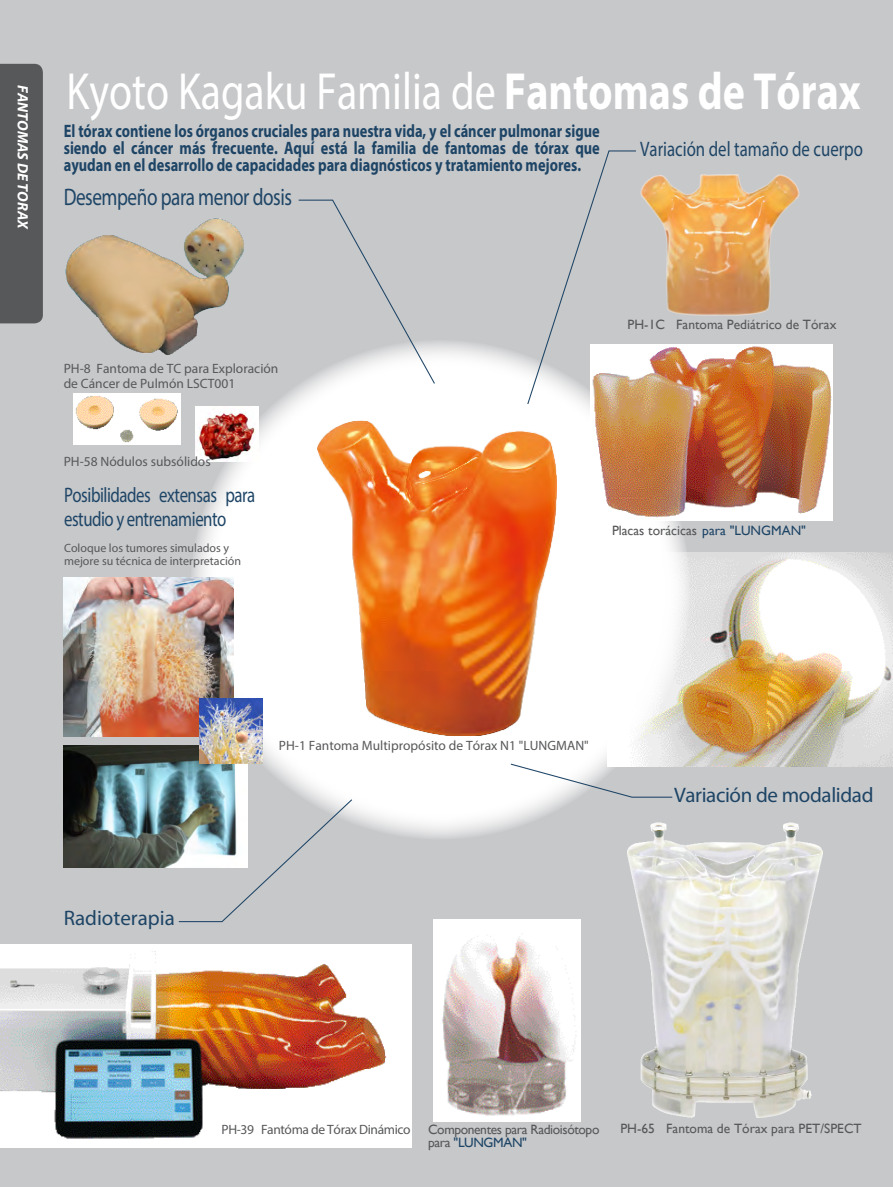
<style>
.page{position:relative;width:893px;height:1187px;background:#fff}
.page>*{position:absolute;margin:0;border:0;box-sizing:border-box;transform-origin:0 0}
.t1{font:52.5px "Myriad Pro";color:#fff;scale:.8 1}
.t2{font:24px "Myriad Pro";letter-spacing:-.025em;color:#1e4566;scale:.8 1}
.t3{font:21px/23.2px "Myriad Pro";letter-spacing:-.02em;color:#1e4566;scale:.8 1}
.t4{font:21px "Myriad Pro";color:#1e4566;scale:.8 1}
.t5{font:21px "Myriad Pro";letter-spacing:-.02em;color:#1e4566}
.t6{font:21px "Myriad Pro";color:#1e4566}
.t7{font:700 18px/17px "Myriad Pro";color:#1e4566;text-align:justify;scale:.8 1}
.t8{font:italic 700 15px "Myriad Pro";color:#fff}
.t9{font:13.5px/15.6px "Myriad Pro";color:#57585a}
.t10{font:13.5px "Gill Sans";color:#57585a}
.t11{font:13.5px/13.5px "Gill Sans";letter-spacing:-.03em;color:#57585a}
.t12{font:13.5px "Myriad Pro";letter-spacing:-.03em;color:#57585a}
.t13{font:12px/12.9px "Myriad Pro";color:#57585a}
.s1{font-weight:700}
.s2{color:#1e4566}
</style>
<div class="page">
<div style="left:0;top:0;width:893px;height:1186px;background:#c7c8ca"></div>
<img style="left:621px;top:552px;width:272px;height:214px">
<div style="left:190px;top:339px;width:500px;height:500px;background:#fff;border-radius:50%"></div>
<div style="left:0;top:64px;width:43px;height:259px;background:#57585a"></div>
<img style="left:317px;top:420px;width:240px;height:315px">
<img style="left:627px;top:822px;width:195px;height:295px">
<img style="left:640px;top:174px;width:159px;height:141px">
<img style="left:594px;top:345px;width:239px;height:175px">
<svg style="left:526px;top:150px;width:111px;height:255px"></svg>
<svg style="left:510px;top:762px;width:163px;height:36px"></svg>
<svg style="left:298px;top:199px;width:138px;height:186px"></svg>
<svg style="left:178px;top:798px;width:175px;height:124px"></svg>
<img style="left:65px;top:218px;width:179px;height:137px">
<img style="left:74px;top:393px;width:107px;height:51px">
<img style="left:196px;top:406px;width:62px;height:56px">
<img style="left:64px;top:578px;width:169px;height:158px">
<img style="left:0;top:944px;width:411px;height:203px">
<img style="left:433px;top:919px;width:148px;height:202px">
<img style="left:64px;top:745px;width:184px;height:122px">
<img style="left:200px;top:698px;width:62px;height:65px">
<p class="t8" style="left:33px;top:85px;width:146px;rotate:90deg">FANTOMAS DE TORAX</p>
<p class="t1" style="left:67px;top:59px;width:994px">Kyoto Kagaku Familia de <span class="s1">Fantomas de Tórax</span></p>
<p class="t7" style="left:64px;top:122px;width:672px">El tórax contiene los órganos cruciales para nuestra vida, y el cáncer pulmonar sigue siendo el cáncer más frecuente. Aquí está la familia de fantomas de tórax que ayudan en el desarrollo de capacidades para diagnósticos y tratamiento mejores.</p>
<p class="t2" style="left:64px;top:182px;width:287px">Desempeño para menor dosis</p>
<p class="t4" style="left:640px;top:136px;width:280px">Variación del tamaño de cuerpo</p>
<p class="t9" style="left:64px;top:360px;width:216px">PH-8 Fantoma de TC para Exploración de Cáncer de Pulmón LSCT001</p>
<p class="t9" style="left:64px;top:454px;width:148px">PH-58 Nódulos subsólidos</p>
<p class="t3" style="left:64px;top:483px;width:241px">Posibilidades extensas para estudio y entrenamiento</p>
<p class="t13" style="left:64px;top:541px;width:179px">Coloque los tumores simulados y mejore su técnica de interpretación</p>
<p class="t10" style="left:628px;top:316px;width:210px">PH-1C Fantoma Pediátrico de Tórax</p>
<p class="t10" style="left:612px;top:523px;width:196px">Placas torácicas <span class="s2">para "LUNGMAN"</span></p>
<p class="t6" style="left:64px;top:905px;width:113px">Radioterapia</p>
<p class="t9" style="left:279px;top:737px;width:311px">PH-1 Fantoma Multipropósito de Tórax N1 "LUNGMAN"</p>
<p class="t5" style="left:674px;top:781px;width:201px">Variación de modalidad</p>
<p class="t12" style="left:222px;top:1120px;width:191px">PH-39 Fantóma de Tórax Dinámico</p>
<p class="t10" style="left:620px;top:1120px;width:243px">PH-65 Fantoma de Tórax para PET/SPECT</p>
<p class="t11" style="left:428px;top:1122px;width:173px">Componentes para Radioisótopo para <span class="s2">"LUNGMAN"</span></p>
</div>
